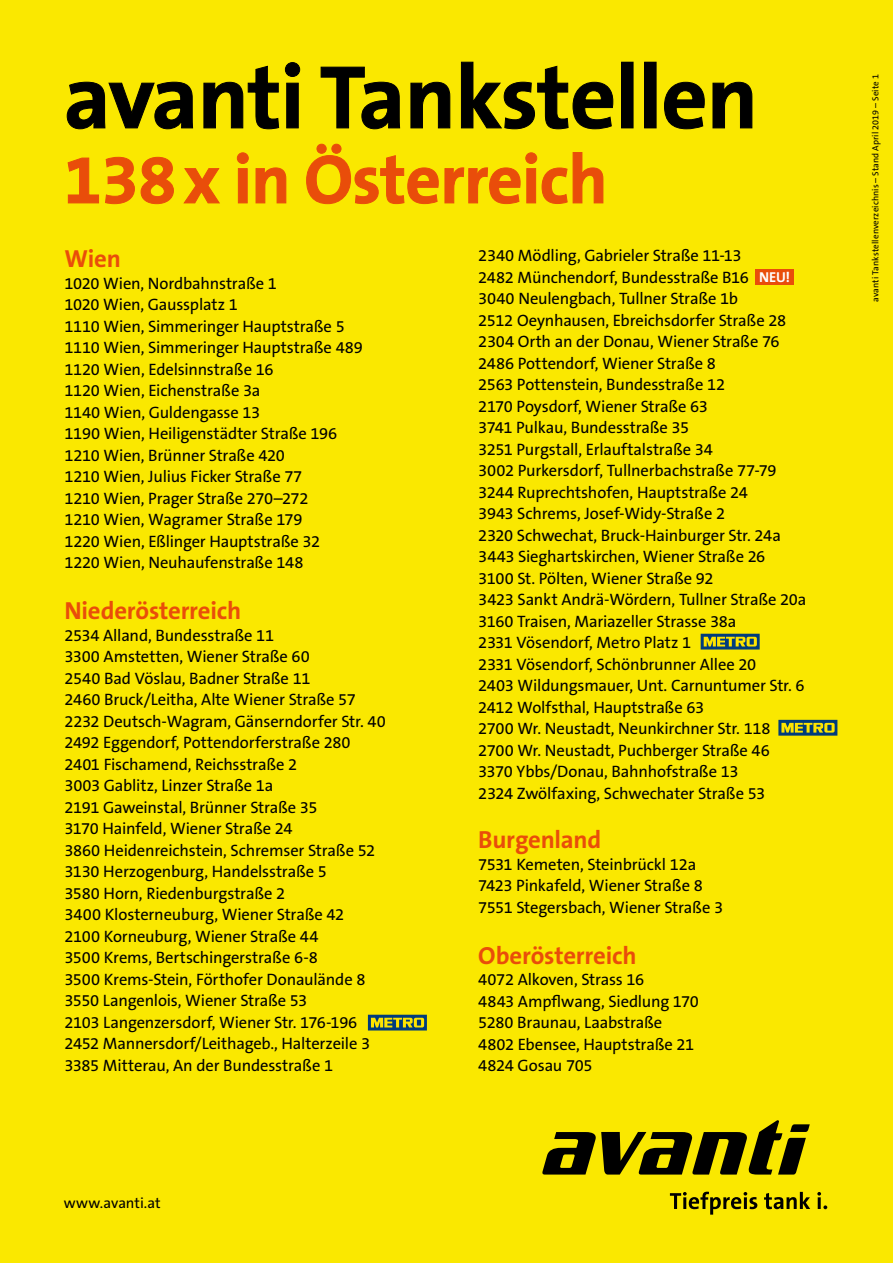
<style>
.page{position:relative;width:893px;height:1263px;background:#fae800}
.page>*{position:absolute;margin:0;border:0;box-sizing:border-box;transform-origin:0 0}
.t1{font:700 90px "The Sans B W7";letter-spacing:-.01em;color:#000}
.t2{font:700 69px "The Sans B W7";letter-spacing:-.01em;color:#e94d0a}
.t3{font:700 24.75px "The Sans B W7";letter-spacing:-.01em;color:#e94d0a}
.t4{font:16.5px/21.5px "The Sans B W5 Plain";letter-spacing:-.01em;color:#000}
.t5{font:15px "The Sans B W5 Plain";color:#000}
.t6{font:700 14.4px "The Sans B W7";color:#fff}
.t7{font:9px "The Sans B W5 Plain";letter-spacing:.01em;color:#000}
</style>
<div class="page">
<svg style="left:670px;top:1192px;width:157px;height:22px"></svg>
<svg style="left:542px;top:1120px;width:268px;height:54px"></svg>
<svg style="left:368px;top:1015px;width:59px;height:15px"></svg>
<svg style="left:371px;top:1018px;width:53px;height:9px"></svg>
<svg style="left:701px;top:634px;width:59px;height:15px"></svg>
<svg style="left:704px;top:637px;width:53px;height:9px"></svg>
<svg style="left:778px;top:720px;width:59px;height:16px"></svg>
<svg style="left:781px;top:723px;width:54px;height:10px"></svg>
<div style="left:755px;top:269px;width:39px;height:16px;background:#e94d0a"></div>
<svg style="left:66px;top:81px;width:128px;height:49px"></svg>
<svg style="left:203px;top:62px;width:98px;height:68px"></svg>
<svg style="left:320px;top:66px;width:81px;height:64px"></svg>
<svg style="left:410px;top:81px;width:41px;height:48px"></svg>
<svg style="left:460px;top:61px;width:154px;height:69px"></svg>
<div style="left:621px;top:62px;width:12px;height:66px;border:1px solid #000"></div>
<div style="left:644px;top:62px;width:13px;height:66px;border:1px solid #000"></div>
<svg style="left:664px;top:81px;width:41px;height:49px"></svg>
<svg style="left:712px;top:81px;width:41px;height:48px"></svg>
<svg style="left:67px;top:157px;width:32px;height:47px"></svg>
<svg style="left:105px;top:156px;width:69px;height:49px"></svg>
<svg style="left:183px;top:168px;width:37px;height:36px"></svg>
<svg style="left:236px;top:152px;width:13px;height:52px"></svg>
<svg style="left:255px;top:167px;width:32px;height:37px"></svg>
<svg style="left:306px;top:143px;width:298px;height:62px"></svg>
<h1 class="t1" style="left:64px;top:40px;width:696px">avanti Tankstellen</h1>
<h2 class="t2" style="left:64px;top:135px;width:545px">138x in Österreich</h2>
<h3 class="t3" style="left:65px;top:243px;width:58px">Wien</h3>
<p class="t4" style="left:65px;top:273px;width:300px">1020 Wien, Nordbahnstraße 1<br>1020 Wien, Gaussplatz 1<br>1110 Wien, Simmeringer Hauptstraße 5<br>1110 Wien, Simmeringer Hauptstraße 489<br>1120 Wien, Edelsinnstraße 16<br>1120 Wien, Eichenstraße 3a<br>1140 Wien, Guldengasse 13<br>1190 Wien, Heiligenstädter Straße 196<br>1210 Wien, Brünner Straße 420<br>1210 Wien, Julius Ficker Straße 77<br>1210 Wien, Prager Straße 270–272<br>1210 Wien, Wagramer Straße 179<br>1220 Wien, Eßlinger Hauptstraße 32<br>1220 Wien, Neuhaufenstraße 148</p>
<h3 class="t3" style="left:65px;top:595px;width:178px">Niederösterreich</h3>
<p class="t4" style="left:65px;top:625px;width:323px">2534 Alland, Bundesstraße 11<br>3300 Amstetten, Wiener Straße 60<br>2540 Bad Vöslau, Badner Straße 11<br>2460 Bruck/Leitha, Alte Wiener Straße 57<br>2232 Deutsch-Wagram, Gänserndorfer Str. 40<br>2492 Eggendorf, Pottendorferstraße 280<br>2401 Fischamend, Reichsstraße 2<br>3003 Gablitz, Linzer Straße 1a<br>2191 Gaweinstal, Brünner Straße 35<br>3170 Hainfeld, Wiener Straße 24<br>3860 Heidenreichstein, Schremser Straße 52<br>3130 Herzogenburg, Handelsstraße 5<br>3580 Horn, Riedenburgstraße 2<br>3400 Klosterneuburg, Wiener Straße 42<br>2100 Korneuburg, Wiener Straße 44<br>3500 Krems, Bertschingerstraße 6-8<br>3500 Krems-Stein, Förthofer Donaulände 8<br>3550 Langenlois, Wiener Straße 53<br>2103 Langenzersdorf, Wiener Str. 176-196<br>2452 Mannersdorf/Leithageb., Halterzeile 3<br>3385 Mitterau, An der Bundesstraße 1</p>
<p class="t5" style="left:64px;top:1193px;width:98px">www.avanti.at</p>
<p class="t4" style="left:478px;top:245px;width:330px">2340 Mödling, Gabrieler Straße 11-13<br>2482 Münchendorf, Bundesstraße B16<br>3040 Neulengbach, Tullner Straße 1b<br>2512 Oeynhausen, Ebreichsdorfer Straße 28<br>2304 Orth an der Donau, Wiener Straße 76<br>2486 Pottendorf, Wiener Straße 8<br>2563 Pottenstein, Bundesstraße 12<br>2170 Poysdorf, Wiener Straße 63<br>3741 Pulkau, Bundesstraße 35<br>3251 Purgstall, Erlauftalstraße 34<br>3002 Purkersdorf, Tullnerbachstraße 77-79<br>3244 Ruprechtshofen, Hauptstraße 24<br>3943 Schrems, Josef-Widy-Straße 2<br>2320 Schwechat, Bruck-Hainburger Str. 24a 3443 Sieghartskirchen, Wiener Straße 26<br>3100 St. Pölten, Wiener Straße 92<br>3423 Sankt Andrä-Wördern, Tullner Straße 20a 3160 Traisen, Mariazeller Strasse 38a<br>2331 Vösendorf, Metro Platz 1<br>2331 Vösendorf, Schönbrunner Allee 20<br>2403 Wildungsmauer, Unt. Carnuntumer Str. 6<br>2412 Wolfsthal, Hauptstraße 63<br>2700 Wr. Neustadt, Neunkirchner Str. 118<br>2700 Wr. Neustadt, Puchberger Straße 46<br>3370 Ybbs/Donau, Bahnhofstraße 13<br>2324 Zwölfaxing, Schwechater Straße 53</p>
<p class="t6" style="left:759px;top:268px;width:33px">NEU!</p>
<h3 class="t3" style="left:478px;top:824px;width:125px">Burgenland</h3>
<p class="t4" style="left:478px;top:854px;width:246px">7531 Kemeten, Steinbrückl 12a<br>7423 Pinkafeld, Wiener Straße 8<br>7551 Stegersbach, Wiener Straße 3</p>
<h3 class="t3" style="left:478px;top:939px;width:160px">Oberösterreich</h3>
<p class="t4" style="left:478px;top:969px;width:222px">4072 Alkoven, Strass 16<br>4843 Ampflwang, Siedlung 170<br>5280 Braunau, Laabstraße<br>4802 Ebensee, Hauptstraße 21<br>4824 Gosau 705</p>
<p class="t7" style="left:870px;top:302px;width:229px;rotate:-90deg">avanti Tankstellenverzeichnis – Stand April 2019 – Seite 1</p>
</div>
